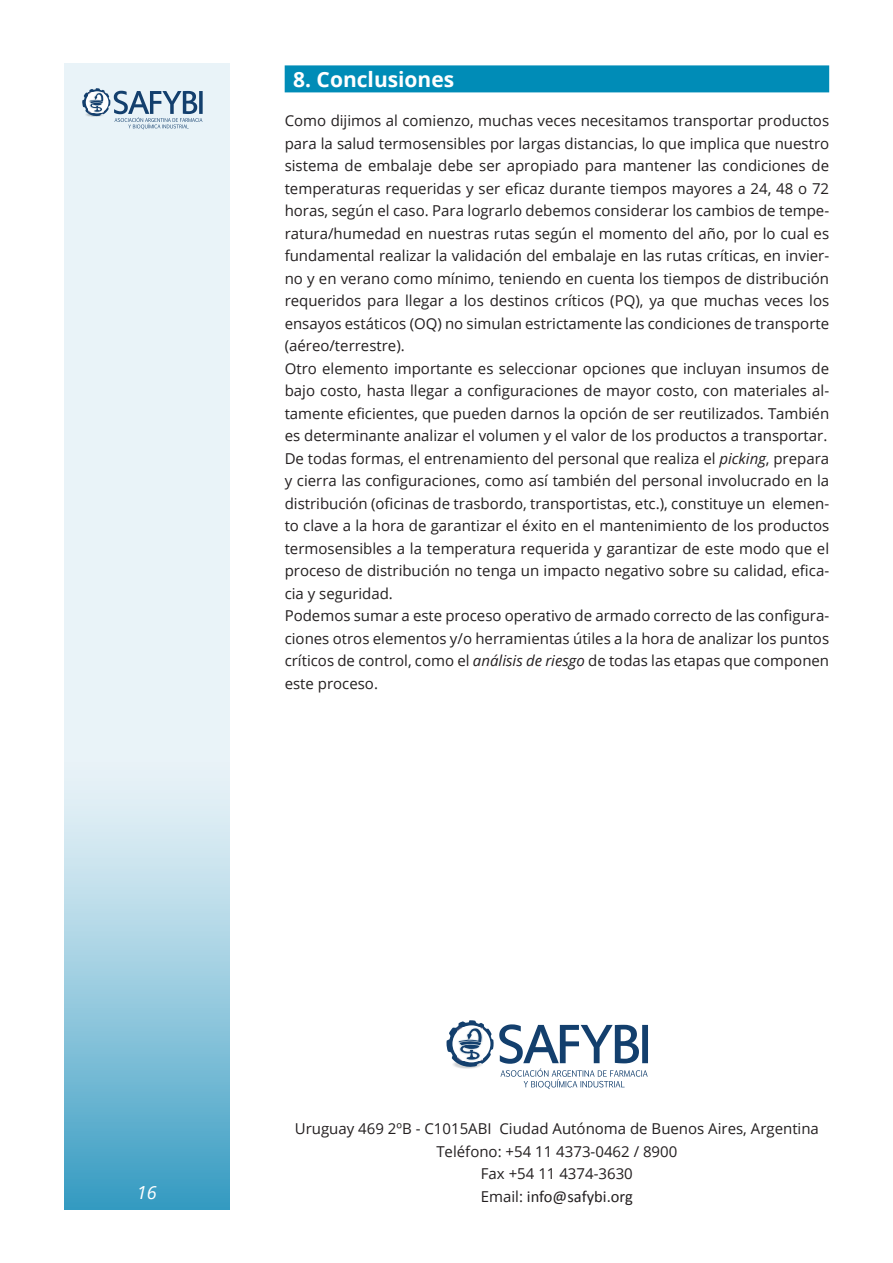
<style>
.page{position:relative;width:893px;height:1263px;background:#fff}
.page>*{position:absolute;margin:0;border:0;box-sizing:border-box;transform-origin:0 0}
.t1{font:700 21px "Open Sans";color:#fff}
.t2{font:italic 18px "Open Sans";color:#fff}
.t3{font:16.5px "Calibri";color:#231f20}
.t4{font:15px/22.5px "Open Sans";color:#231f20}
.s1{font-style:italic}
.s2{font-family:"Open Sans";font-size:15px}
</style>
<div class="page">
<div style="left:64px;top:64px;width:166px;height:1146px;background:#e9f3f8"></div>
<svg style="left:82px;top:88px;width:121px;height:41px"></svg>
<div style="left:64px;top:761px;width:166px;height:449px;background:linear-gradient(to bottom,#f5f9fb,#3b9ec3)"></div>
<div style="left:285px;top:65px;width:544px;height:27px;background:#008cb7"></div>
<svg style="left:446px;top:1020px;width:202px;height:69px"></svg>
<h1 class="t1" style="left:293px;top:64px;width:163px">8. Conclusiones</h1>
<p class="t4" style="left:285px;top:109px;width:546px">Como dijimos al comienzo, muchas veces necesitamos transportar productos para la salud termosensibles por largas distancias, lo que implica que nuestro sistema de embalaje debe ser apropiado para mantener las condiciones de temperaturas requeridas y ser eficaz durante tiempos mayores a 24, 48 o 72 horas, según el caso. Para lograrlo debemos considerar los cambios de tempe&shy;ratura/humedad en nuestras rutas según el momento del año, por lo cual es fundamental realizar la validación del embalaje en las rutas críticas, en invier&shy;no y en verano como mínimo, teniendo en cuenta los tiempos de distribución requeridos para llegar a los destinos críticos (PQ), ya que muchas veces los ensayos estáticos (OQ) no simulan estrictamente las condiciones de transporte (aéreo/terrestre).<br>Otro elemento importante es seleccionar opciones que incluyan insumos de bajo costo, hasta llegar a configuraciones de mayor costo, con materiales al&shy;tamente eficientes, que pueden darnos la opción de ser reutilizados. También es determinante analizar el volumen y el valor de los productos a transportar.<br>De todas formas, el entrenamiento del personal que realiza el <span class="s1">picking</span>, prepara y cierra las configuraciones, como así también del personal involucrado en la distribución (oficinas de trasbordo, transportistas, etc.), constituye un elemen&shy;to clave a la hora de garantizar el éxito en el mantenimiento de los productos termosensibles a la temperatura requerida y garantizar de este modo que el proceso de distribución no tenga un impacto negativo sobre su calidad, efica&shy;cia y seguridad.<br>Podemos sumar a este proceso operativo de armado correcto de las configura&shy;ciones otros elementos y/o herramientas útiles a la hora de analizar los puntos críticos de control, como el <span class="s1">análisis de riesgo</span> de todas las etapas que componen este proceso.</p>
<p class="t2" style="left:137px;top:1180px;width:21px">16</p>
<p class="t4" style="left:295px;top:1117px;width:526px;text-align:center">Uruguay 469 2ºB - C1015ABI Ciudad Autónoma de Buenos Aires, Argentina<br>Teléfono: +54 11 4373-0462 / 8900<br>Fax +54 11 4374-3630</p>
<p class="t3" style="left:481px;top:1186px;width:154px"><span class="s2">Email:</span> info@safybi.org</p>
</div>
